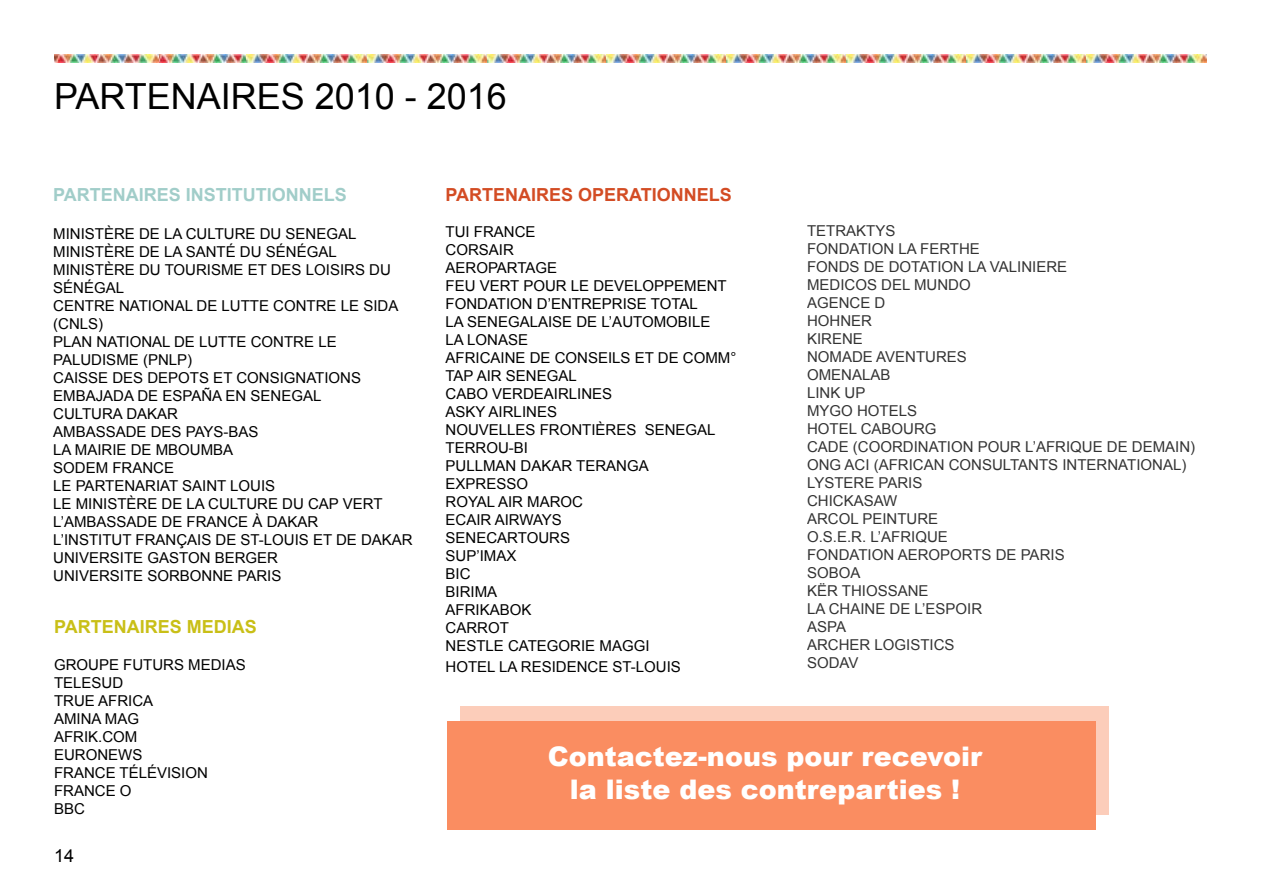
<style>
.page{position:relative;width:1263px;height:893px;background:#fff}
.page>*{position:absolute;margin:0;border:0;box-sizing:border-box;transform-origin:0 0}
.t1{font:36px "Arial";color:#000}
.t2{font:900 27px/32.4px "Arial";color:#fff;text-align:center}
.t3{font:700 18px "Arial";color:#a1cdc9}
.t4{font:700 18px "Arial";color:#d34c24}
.t5{font:700 18px "Arial";color:#c9bf17}
.t6{font:18px "Arial";color:#000}
.t7{font:15px/18px "Arial";color:#000}
</style>
<div class="page">
<img style="left:158px;top:54px;width:89px;height:8px">
<img style="left:247px;top:54px;width:960px;height:9px">
<img style="left:54px;top:54px;width:104px;height:8px">
<div style="left:460px;top:707px;width:648px;height:108px;background:#fccdba"></div>
<div style="left:447px;top:722px;width:648px;height:108px;background:#fa8d61"></div>
<h1 class="t1" style="left:54px;top:72px;width:454px">PARTENAIRES 2010 - 2016</h1>
<p class="t3" style="left:53px;top:183px;width:295px">PARTENAIRES INSTITUTIONNELS</p>
<p class="t7" style="left:53px;top:225px;width:361px">MINISTÈRE DE LA CULTURE DU SENEGAL<br>MINISTÈRE DE LA SANTÉ DU SÉNÉGAL<br>MINISTÈRE DU TOURISME ET DES LOISIRS DU<br>SÉNÉGAL<br>CENTRE NATIONAL DE LUTTE CONTRE LE SIDA (CNLS)<br>PLAN NATIONAL DE LUTTE CONTRE LE<br>PALUDISME (PNLP)<br>CAISSE DES DEPOTS ET CONSIGNATIONS<br>EMBAJADA DE ESPAÑA EN SENEGAL<br>CULTURA DAKAR<br>AMBASSADE DES PAYS-BAS<br>LA MAIRIE DE MBOUMBA<br>SODEM FRANCE<br>LE PARTENARIAT SAINT LOUIS<br>LE MINISTÈRE DE LA CULTURE DU CAP VERT<br>L’AMBASSADE DE FRANCE À DAKAR<br>L’INSTITUT FRANÇAIS DE ST-LOUIS ET DE DAKAR<br>UNIVERSITE GASTON BERGER<br>UNIVERSITE SORBONNE PARIS</p>
<p class="t5" style="left:54px;top:614px;width:204px">PARTENAIRES MEDIAS</p>
<p class="t7" style="left:54px;top:656px;width:193px">GROUPE FUTURS MEDIAS<br>TELESUD<br>TRUE AFRICA<br>AMINA MAG<br>AFRIK.COM<br>EURONEWS<br>FRANCE TÉLÉVISION<br>FRANCE O<br>BBC</p>
<p class="t6" style="left:54px;top:844px;width:22px">14</p>
<p class="t4" style="left:446px;top:182px;width:288px">PARTENAIRES OPERATIONNELS</p>
<p class="t7" style="left:446px;top:222px;width:292px">TUI FRANCE<br>CORSAIR<br>AEROPARTAGE<br>FEU VERT POUR LE DEVELOPPEMENT<br>FONDATION D’ENTREPRISE TOTAL<br>LA SENEGALAISE DE L’AUTOMOBILE<br>LA LONASE<br>AFRICAINE DE CONSEILS ET DE COMM°<br>TAP AIR SENEGAL<br>CABO VERDEAIRLINES<br>ASKY AIRLINES<br>NOUVELLES FRONTIÈRES SENEGAL<br>TERROU-BI<br>PULLMAN DAKAR TERANGA<br>EXPRESSO<br>ROYAL AIR MAROC<br>ECAIR AIRWAYS<br>SENECARTOURS<br>SUP’IMAX<br>BIC<br>BIRIMA<br>AFRIKABOK<br>CARROT<br>NESTLE CATEGORIE MAGGI</p>
<p class="t7" style="left:446px;top:658px;width:237px">HOTEL LA RESIDENCE ST-LOUIS</p>
<p class="t7" style="left:807px;top:222px;width:390px">TETRAKTYS<br>FONDATION LA FERTHE<br>FONDS DE DOTATION LA VALINIERE<br>MEDICOS DEL MUNDO<br>AGENCE D<br>HOHNER<br>KIRENE<br>NOMADE AVENTURES<br>OMENALAB<br>LINK UP<br>MYGO HOTELS<br>HOTEL CABOURG<br>CADE (COORDINATION POUR L’AFRIQUE DE DEMAIN)<br>ONG ACI (AFRICAN CONSULTANTS INTERNATIONAL)<br>LYSTERE PARIS<br>CHICKASAW<br>ARCOL PEINTURE<br>O.S.E.R. L’AFRIQUE<br>FONDATION AEROPORTS DE PARIS<br>SOBOA<br>KËR THIOSSANE<br>LA CHAINE DE L’ESPOIR<br>ASPA<br>ARCHER LOGISTICS<br>SODAV</p>
<h2 class="t2" style="left:548px;top:740px;width:436px">Contactez-nous pour recevoir la liste des contreparties !</h2>
</div>
